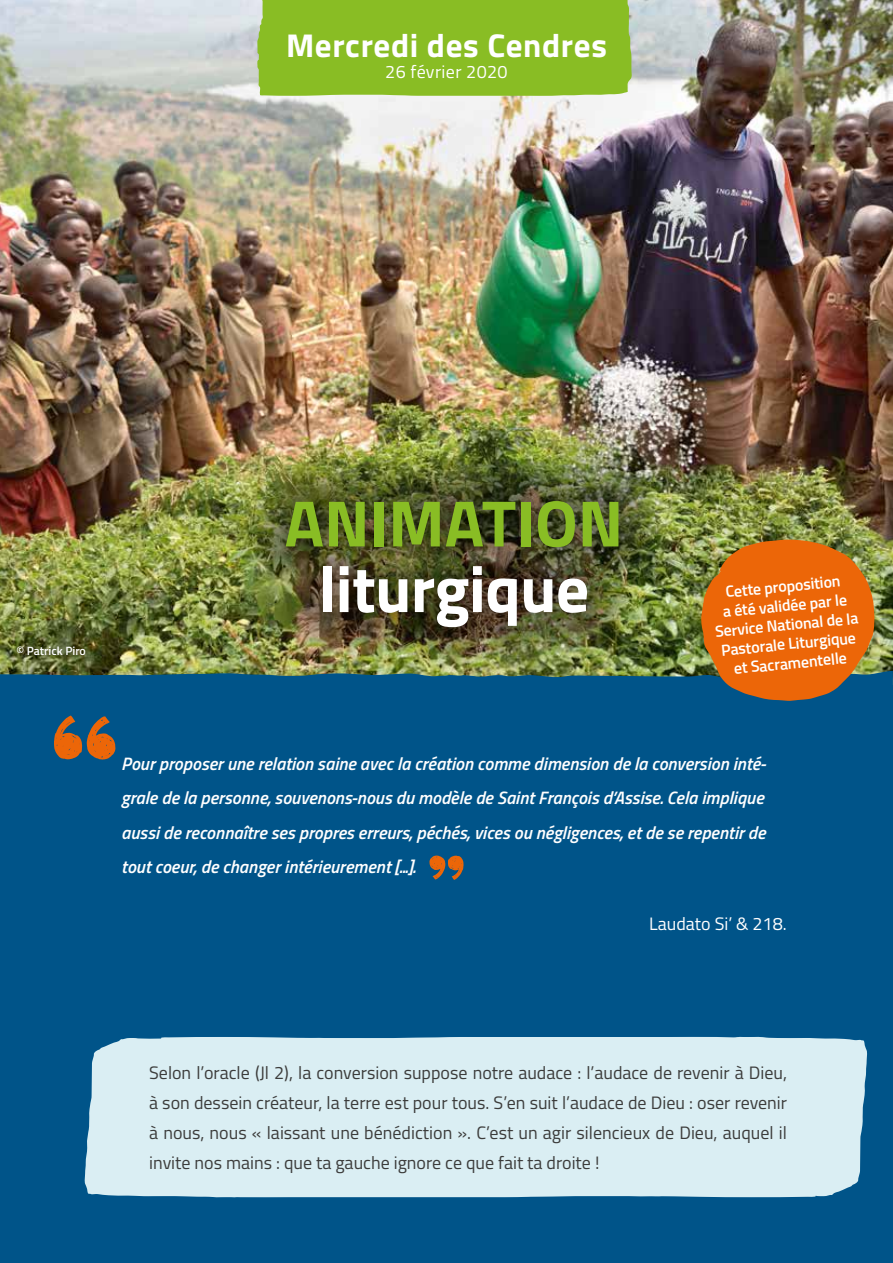
<style>
.page{position:relative;width:893px;height:1263px;background:#fff}
.page>*{position:absolute;margin:0;border:0;box-sizing:border-box;transform-origin:0 0}
.t1{font:700 65.7px "Titillium";letter-spacing:-.01em;color:#fff}
.t2{font:700 65.7px "Titillium";color:#89bd24}
.t3{font:700 33px "Titillium";letter-spacing:.02em;color:#fff}
.t4{font:italic 600 18px/34.5px "Titillium";color:#fff}
.t5{font:18px/30px "Titillium";color:#3c3c3b;text-align:justify}
.t6{font:18px "Titillium";letter-spacing:.01em;color:#fff}
.t7{font:600 16.05px/19.2px "Titillium";color:#fff;text-align:center}
.t8{font:600 12px "Titillium";color:#fff}
</style>
<div class="page">
<div style="left:0;top:683px;width:893px;height:580px;background:#005489"></div>
<svg style="left:84px;top:1038px;width:72px;height:159px;background:#c1dce7"></svg>
<div style="left:156px;top:1037px;width:712px;height:160px;background:#daeef3"></div>
<img style="left:0;top:0;width:893px;height:539px">
<div style="left:257px;top:0;width:375px;height:96px;background:#89bd24"></div>
<svg style="left:54px;top:715px;width:61px;height:44px"></svg>
<svg style="left:429px;top:855px;width:34px;height:25px"></svg>
<img style="left:0;top:539px;width:893px;height:162px">
<img style="left:244px;top:459px;width:416px;height:210px">
<h2 class="t3" style="left:286px;top:20px;width:322px">Mercredi des Cendres</h2>
<p class="t6" style="left:385px;top:59px;width:124px">26 février 2020</p>
<p class="t8" style="left:16px;top:642px;width:71px">© Patrick Piro</p>
<h1 class="t2" style="left:285px;top:473px;width:340px">ANIMATION</h1>
<h1 class="t1" style="left:319px;top:539px;width:272px">liturgique</h1>
<p class="t7" style="left:711px;top:582px;width:145px;rotate:-5deg">Cette proposition<br>a été validée par le<br>Service National de la<br>Pastorale Liturgique et Sacramentelle</p>
<p class="t4" style="left:121px;top:745px;width:647px">Pour proposer une relation saine avec la création comme dimension de la conversion inté&shy;grale de la personne, souvenons-nous du modèle de Saint François d’Assise. Cela implique aussi de reconnaître ses propres erreurs, péchés, vices ou négligences, et de se repentir de tout coeur, de changer intérieurement [...].</p>
<p class="t6" style="left:649px;top:910px;width:139px">Laudato Si’ &amp; 218.</p>
<p class="t5" style="left:149px;top:1057px;width:639px">Selon l’oracle (Jl 2), la conversion suppose notre audace : l’audace de revenir à Dieu, à son dessein créateur, la terre est pour tous. S’en suit l’audace de Dieu : oser revenir à nous, nous « laissant une bénédiction ». C’est un agir silencieux de Dieu, auquel il invite nos mains : que ta gauche ignore ce que fait ta droite !</p>
</div>
